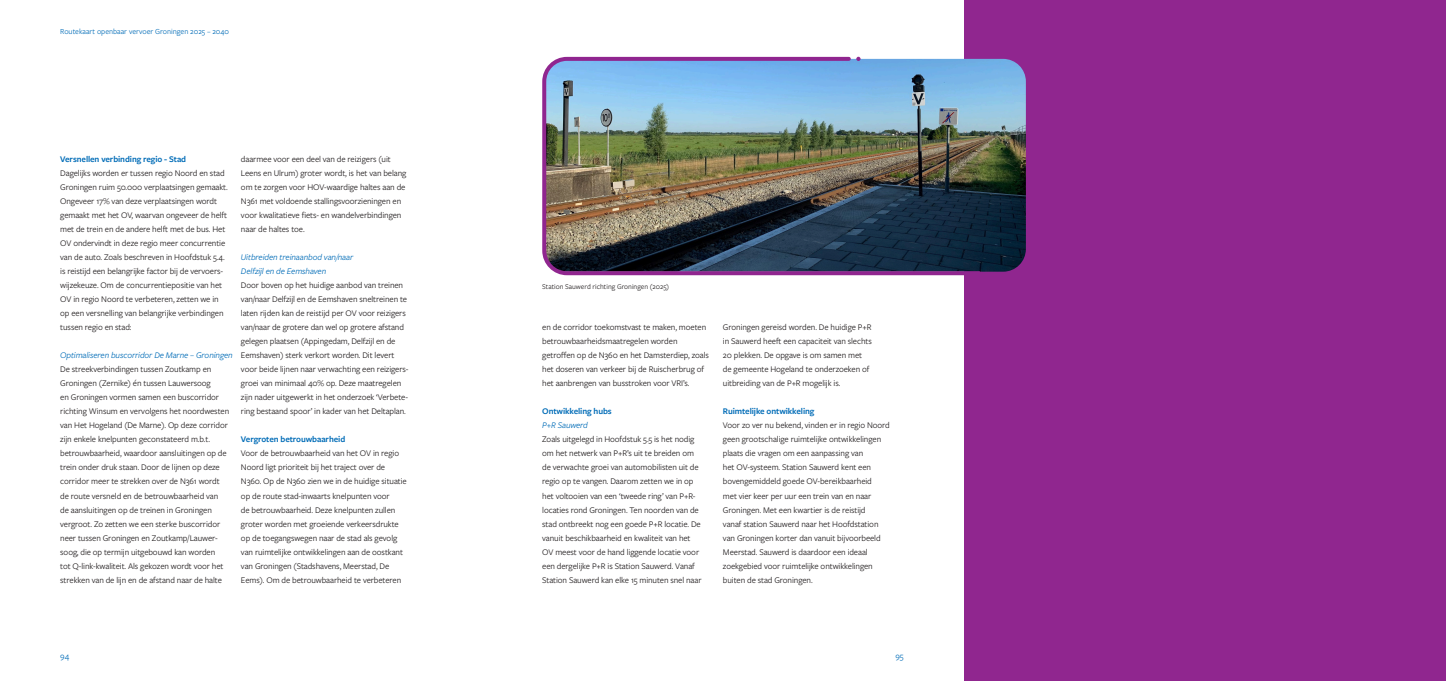
<style>
.page{position:relative;width:1446px;height:681px;background:#fff}
.page>*{position:absolute;margin:0;border:0;box-sizing:border-box;transform-origin:0 0}
.body_maatregel{font:9px/14px "Freight Sans Pro";letter-spacing:-.01em;color:#231f20}
.Subkopje{font:italic 9px/14px "Freight Sans Pro";letter-spacing:-.01em;color:#006cb7}
.kopje{font:600 9px "Freight Sans Pro";letter-spacing:-.01em;color:#006cb7}
.t1{font:9px "Freight Sans Pro";color:#006cb7}
.t2{font:8px "Freight Sans Pro";color:#006cb7}
.bijschrift{font:7.5px "Freight Sans Pro";color:#231f20}
</style>
<div class="page">
<div style="left:964px;top:0;width:482px;height:680px;background:#90268f"></div>
<img style="left:983px;top:59px;width:43px;height:212px">
<img style="left:542px;top:56px;width:441px;height:220px">
<svg style="left:856px;top:57px;width:4px;height:4px"></svg>
<p class="t2" style="left:60px;top:26px;width:170px">Routekaart openbaar vervoer Groningen 2025 – 2040</p>
<p class="kopje" style="left:60px;top:153px;width:127px">Versnellen verbinding regio - Stad</p>
<p class="body_maatregel" style="left:60px;top:166px;width:169px">Dagelijks worden er tussen regio Noord en stad Groningen ruim 50.000 verplaatsingen gemaakt.<br>Ongeveer 17% van deze verplaatsingen wordt gemaakt met het OV, waarvan ongeveer de helft met de trein en de andere helft met de bus. Het OV ondervindt in deze regio meer concurrentie van de auto. Zoals beschreven in Hoofdstuk 5.4. is reistijd een belangrijke factor bij de vervoers&shy;wijzekeuze. Om de concurrentiepositie van het OV in regio Noord te verbeteren, zetten we in op een versnelling van belangrijke verbindingen tussen regio en stad:</p>
<p class="Subkopje" style="left:60px;top:348px;width:174px">Optimaliseren buscorridor De Marne – Groningen</p>
<p class="body_maatregel" style="left:60px;top:362px;width:170px">De streekverbindingen tussen Zoutkamp en Groningen (Zernike) én tussen Lauwersoog<br>en Groningen vormen samen een buscorridor richting Winsum en vervolgens het noordwesten van Het Hogeland (De Marne). Op deze corridor zijn enkele knelpunten geconstateerd m.b.t. betrouwbaarheid, waardoor aansluitingen op de trein onder druk staan. Door de lijnen op deze corridor meer te strekken over de N361 wordt de route versneld en de betrouwbaarheid van de aansluitingen op de treinen in Groningen vergroot. Zo zetten we een sterke buscorridor neer tussen Groningen en Zoutkamp/Lauwer&shy;soog, die op termijn uitgebouwd kan worden<br>tot Q-link-kwaliteit. Als gekozen wordt voor het strekken van de lijn en de afstand naar de halte</p>
<p class="body_maatregel" style="left:241px;top:152px;width:167px">daarmee voor een deel van de reizigers (uit Leens en Ulrum) groter wordt, is het van belang om te zorgen voor HOV-waardige haltes aan de N361 met voldoende stallingsvoorzieningen en voor kwalitatieve fiets- en wandelverbindingen naar de haltes toe.</p>
<p class="Subkopje" style="left:241px;top:250px;width:114px">Uitbreiden treinaanbod van/naar<br>Delfzijl en de Eemshaven</p>
<p class="body_maatregel" style="left:241px;top:278px;width:169px">Door boven op het huidige aanbod van treinen van/naar Delfzijl en de Eemshaven sneltreinen te laten rijden kan de reistijd per OV voor reizigers van/naar de grotere dan wel op grotere afstand gelegen plaatsen (Appingedam, Delfzijl en de Eemshaven) sterk verkort worden. Dit levert voor beide lijnen naar verwachting een reizigers&shy;groei van minimaal 40% op. Deze maatregelen zijn nader uitgewerkt in het onderzoek ‘Verbete&shy;ring bestaand spoor’ in kader van het Deltaplan.</p>
<p class="kopje" style="left:241px;top:433px;width:106px">Vergroten betrouwbaarheid</p>
<p class="body_maatregel" style="left:241px;top:446px;width:167px">Voor de betrouwbaarheid van het OV in regio Noord ligt prioriteit bij het traject over de N360. Op de N360 zien we in de huidige situatie op de route stad-inwaarts knelpunten voor<br>de betrouwbaarheid. Deze knelpunten zullen groter worden met groeiende verkeersdrukte op de toegangswegen naar de stad als gevolg van ruimtelijke ontwikkelingen aan de oostkant van Groningen (Stadshavens, Meerstad, De Eems). Om de betrouwbaarheid te verbeteren</p>
<p class="bijschrift" style="left:542px;top:282px;width:128px">Station Sauwerd richting Groningen (2025)</p>
<p class="body_maatregel" style="left:542px;top:320px;width:168px">en de corridor toekomstvast te maken, moeten betrouwbaarheidsmaatregelen worden getroffen op de N360 en het Damsterdiep, zoals het doseren van verkeer bij de Ruischerbrug of het aanbrengen van busstroken voor VRI’s.</p>
<p class="kopje" style="left:542px;top:405px;width:71px">Ontwikkeling hubs</p>
<p class="Subkopje" style="left:542px;top:418px;width:47px">P+R Sauwerd</p>
<p class="body_maatregel" style="left:542px;top:432px;width:161px">Zoals uitgelegd in Hoofdstuk 5.5 is het nodig om het netwerk van P+R’s uit te breiden om de verwachte groei van automobilisten uit de regio op te vangen. Daarom zetten we in op het voltooien van een ‘tweede ring’ van P+R&shy;locaties rond Groningen. Ten noorden van de stad ontbreekt nog een goede P+R locatie. De vanuit beschikbaarheid en kwaliteit van het OV meest voor de hand liggende locatie voor een dergelijke P+R is Station Sauwerd. Vanaf Station Sauwerd kan elke 15 minuten snel naar</p>
<p class="body_maatregel" style="left:723px;top:320px;width:150px">Groningen gereisd worden. De huidige P+R in Sauwerd heeft een capaciteit van slechts 20 plekken. De opgave is om samen met de gemeente Hogeland te onderzoeken of uitbreiding van de P+R mogelijk is.</p>
<p class="kopje" style="left:723px;top:405px;width:93px">Ruimtelijke ontwikkeling</p>
<p class="body_maatregel" style="left:723px;top:418px;width:168px">Voor zo ver nu bekend, vinden er in regio Noord geen grootschalige ruimtelijke ontwikkelingen plaats die vragen om een aanpassing van<br>het OV-systeem. Station Sauwerd kent een bovengemiddeld goede OV-bereikbaarheid<br>met vier keer per uur een trein van en naar Groningen. Met een kwartier is de reistijd<br>vanaf station Sauwerd naar het Hoofdstation van Groningen korter dan vanuit bijvoorbeeld Meerstad. Sauwerd is daardoor een ideaal zoekgebied voor ruimtelijke ontwikkelingen buiten de stad Groningen.</p>
<p class="t1" style="left:60px;top:649px;width:11px">94</p>
<p class="t1" style="left:895px;top:649px;width:10px">95</p>
</div>
